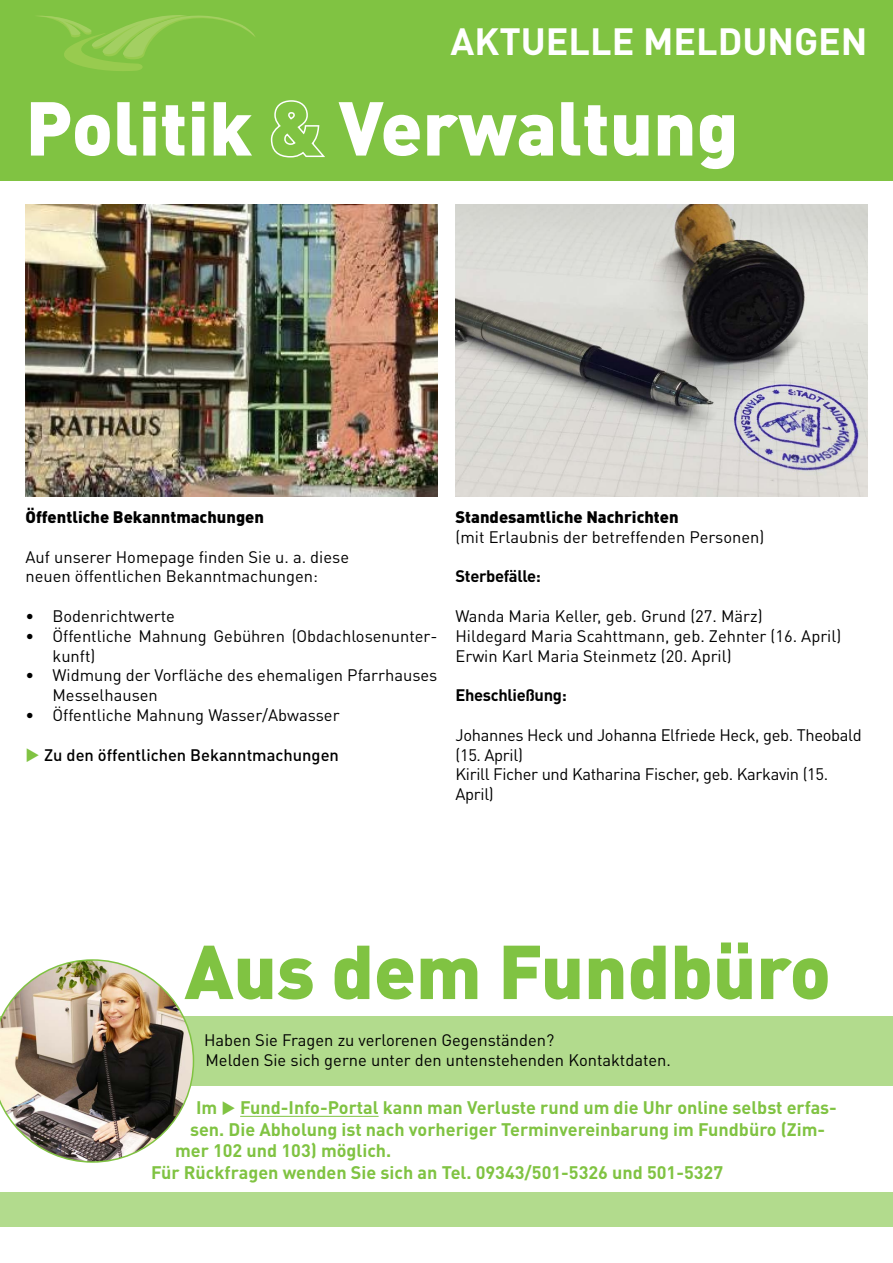
<style>
.page{position:relative;width:893px;height:1263px;background:#fff}
.page>*{position:absolute;margin:0;border:0;box-sizing:border-box;transform-origin:0 0}
.t1{font:900 75px "DIN Pro";color:#fff}
.t2{font:900 75px "DIN Pro";color:#80c342}
.t3{font:700 37.5px "DIN Pro";color:#fff}
.t4{font:700 18px "DIN Pro";color:#80c342}
.t5{font:16.5px/19.8px "DIN Pro";color:#000}
.t6{font:16.5px/19.8px "DIN Pro";letter-spacing:-.02em;color:#000}
.t7{font:900 16.5px "DIN Pro";color:#000}
.t8{font:500 16.5px "DIN Pro";color:#000}
.t9{font:700 16.5px "DIN Pro";letter-spacing:-.02em;color:#000}
.s1{color:#80c342}
</style>
<div class="page">
<div style="left:0;top:0;width:893px;height:180px;background:#80c342"></div>
<svg style="left:270px;top:100px;width:55px;height:58px"></svg>
<svg style="left:38px;top:15px;width:217px;height:56px"></svg>
<img style="left:455px;top:204px;width:412px;height:292px">
<img style="left:26px;top:204px;width:411px;height:292px">
<div style="left:0;top:1016px;width:893px;height:210px;background:#b2db8d"></div>
<div style="left:0;top:1086px;width:893px;height:105px;background:#fff"></div>
<hr style="left:240px;top:1116px;width:139px;height:1px;background:#80c342">
<img style="left:0;top:959px;width:194px;height:204px">
<h2 class="t3" style="left:451px;top:15px;width:418px">AKTUELLE MELDUNGEN</h2>
<h1 class="t1" style="left:26px;top:77px;width:715px">Politik <span class="s1">&amp;</span> Verwaltung</h1>
<p class="t7" style="left:26px;top:506px;width:240px">Öffentliche Bekanntmachungen</p>
<p class="t5" style="left:26px;top:546px;width:325px">Auf unserer Homepage finden Sie u. a. diese neuen öffentlichen Bekanntmachungen:</p>
<p class="t5" style="left:26px;top:605px;width:151px">• Bodenrichtwerte</p>
<p class="t5" style="left:53px;top:625px;width:386px;text-indent:-27px">• Öffentliche Mahnung Gebühren (Obdachlosenunter&shy;kunft)</p>
<p class="t5" style="left:53px;top:665px;width:386px;text-indent:-27px">• Widmung der Vorfläche des ehemaligen Pfarrhauses<br>Messelhausen</p>
<p class="t5" style="left:26px;top:704px;width:316px">• Öffentliche Mahnung Wasser/Abwasser</p>
<p class="t8" style="left:26px;top:743px;width:315px"><span class="s1">◆</span> Zu den öffentlichen Bekanntmachungen</p>
<p class="t7" style="left:455px;top:506px;width:225px">Standesamtliche Nachrichten</p>
<p class="t5" style="left:455px;top:526px;width:310px">(mit Erlaubnis der betreffenden Personen)</p>
<p class="t9" style="left:455px;top:565px;width:87px">Sterbefälle:</p>
<p class="t5" style="left:455px;top:605px;width:387px">Wanda Maria Keller, geb. Grund (27. März)<br>Hildegard Maria Scahttmann, geb. Zehnter (16. April)<br>Erwin Karl Maria Steinmetz (20. April)</p>
<p class="t9" style="left:455px;top:684px;width:113px">Eheschließung:</p>
<p class="t6" style="left:455px;top:724px;width:408px">Johannes Heck und Johanna Elfriede Heck, geb. Theobald (15. April)<br>Kirill Ficher und Katharina Fischer, geb. Karkavin (15.<br>April)</p>
<h1 class="t2" style="left:185px;top:921px;width:648px">Aus dem Fundbüro</h1>
<p class="t5" style="left:204px;top:1029px;width:468px">Haben Sie Fragen zu verlorenen Gegenständen?<br>Melden Sie sich gerne unter den untenstehenden Kontaktdaten.</p>
<p class="t4" style="left:196px;top:1095px;width:642px">I m ◆ Fund-I nfo-Portal kann man Verluste rund um die Uhr online selbst erfas-</p>
<p class="t4" style="left:190px;top:1117px;width:637px">sen. Die Abholung ist nach vorheriger Terminvereinbarung im Fundbüro (Zim-</p>
<p class="t4" style="left:175px;top:1138px;width:218px">mer 102 und 103) möglich.</p>
<p class="t4" style="left:151px;top:1160px;width:574px">Für Rückfragen wenden Sie sich an Tel. 09343/501-5326 und 501-5327</p>
</div>
